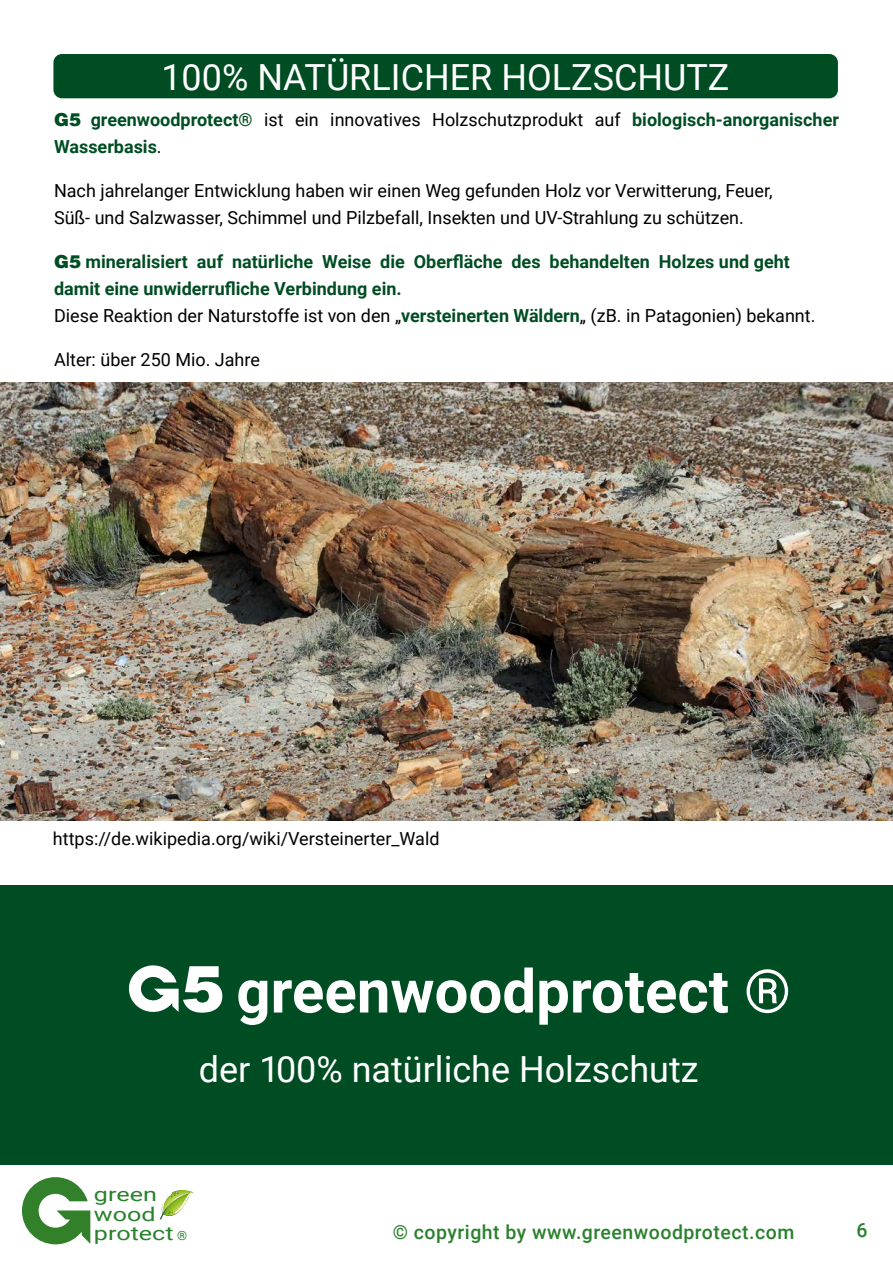
<style>
.page{position:relative;width:893px;height:1263px;background:#fff}
.page>*{position:absolute;margin:0;border:0;box-sizing:border-box;transform-origin:0 0}
.t1{font:700 60px "Roboto";color:#fff}
.t2{font:36px "Roboto";color:#fff}
.t3{font:500 19.5px "Roboto";letter-spacing:.025em;color:#2a812d}
.t4{font:19.2px/19.2px "Roboto";color:#29812c;scale:1.31 1}
.t5{font:700 18px/27px "Roboto";color:#004d23}
.t6{font:18px/27px "Roboto";color:#000}
.s1{font-family:"Helvetica LT";font-weight:900}
.s2{font-weight:400;color:#000}
.s3{font-family:"Helvetica LT";font-weight:900;font-size:64.5px}
.s4{font-weight:400}
.s5{font-size:12.75px}
</style>
<div class="page">
<div style="left:0;top:885px;width:893px;height:280px;background:#004d23"></div>
<img style="left:0;top:382px;width:893px;height:438px">
<div style="left:53px;top:54px;width:785px;height:44px;background:#004d23;border-radius:9px"></div>
<svg style="left:128px;top:965px;width:51px;height:47px"></svg>
<svg style="left:22px;top:1177px;width:68px;height:67px"></svg>
<svg style="left:160px;top:1190px;width:34px;height:30px"></svg>
<h2 class="t2" style="left:161px;top:52px;width:570px">100% NATÜRLICHER HOLZSCHUTZ</h2>
<p class="t5" style="left:54px;top:106px;width:786px"><span class="s1">G5</span> greenwoodprotect® <span class="s2">ist ein innovatives Holzschutzprodukt auf</span> biologisch-anorganischer<br>Wasserbasis<span class="s2">.</span></p>
<p class="t6" style="left:54px;top:177px;width:720px">Nach jahrelanger Entwicklung haben wir einen Weg gefunden Holz vor Verwitterung, Feuer,<br>Süß- und Salzwasser, Schimmel und Pilzbefall, Insekten und UV-Strahlung zu schützen.</p>
<p class="t5" style="left:54px;top:248px;width:763px"><span class="s1">G5</span> mineralisiert auf natürliche Weise die Oberfläche des behandelten Holzes und geht damit eine unwiderrufliche Verbindung ein.<br><span class="s2">Diese Reaktion der Naturstoffe ist von den „</span>versteinerten Wäldern<span class="s2">„ (zB. in Patagonien) bekannt.</span></p>
<p class="t6" style="left:54px;top:346px;width:207px">Alter: über 250 Mio. Jahre</p>
<p class="t6" style="left:53px;top:824px;width:388px">https://de.wikipedia.org/wiki/Versteinerter_Wald</p>
<h1 class="t1" style="left:181px;top:949px;width:611px"><span class="s3">5</span> greenwoodprotect <span class="s4">®</span></h1>
<h2 class="t2" style="left:199px;top:1043px;width:501px">der 100% natürliche Holzschutz</h2>
<p class="t4" style="left:94px;top:1184px;width:73px">green wood protect <span class="s5">®</span></p>
<p class="t3" style="left:393px;top:1218px;width:403px">© copyright by www.greenwoodprotect.com</p>
<p class="t3" style="left:856px;top:1216px;width:13px">6</p>
</div>
